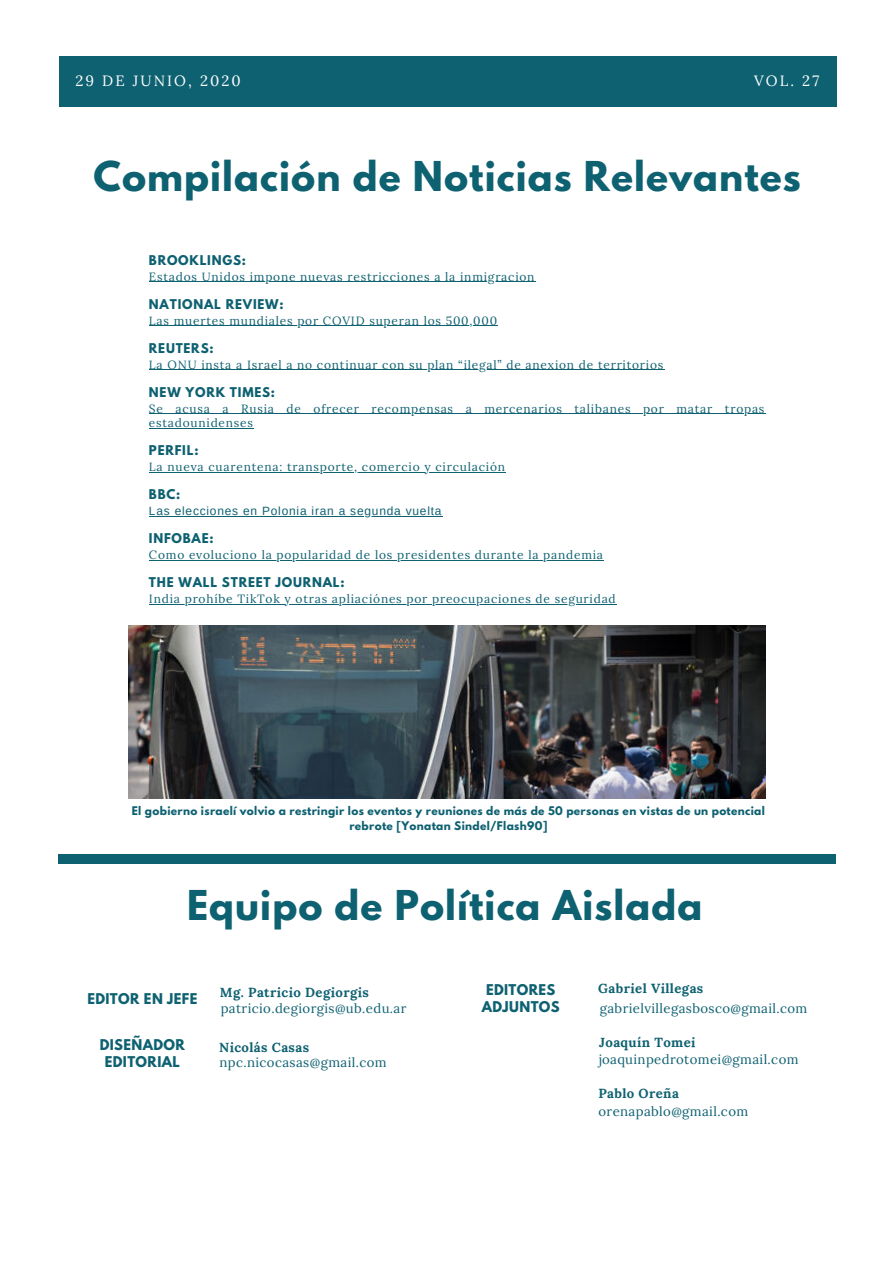
<style>
.page{position:relative;width:894px;height:1264px;background:#fff}
.page>*{position:absolute;margin:0;border:0;box-sizing:border-box;transform-origin:0 0}
.t1{font:700 36.45px "League Spartan";letter-spacing:.03em;color:#0e6171}
.t2{font:14.85px "Lora";letter-spacing:.14em;color:#fff}
.t3{font:13.2px "Lora";letter-spacing:.03em;color:#0e6171}
.t4{font:700 13.2px "Lora";letter-spacing:.03em;color:#0e6171}
.t5{font:700 13.2px/17.2px "League Spartan";letter-spacing:.03em;color:#0e6171;text-align:center}
.t6{font:12px/14.7px "Lora";letter-spacing:.065em;color:#0e6171}
.t7{font:700 12px "League Spartan";letter-spacing:.065em;color:#0e6171}
.t8{font:12px "Arimo";letter-spacing:.065em;color:#0e6171}
.t9{font:700 10.5px/14.5px "League Spartan";letter-spacing:.03em;color:#0e6171;text-align:center}
</style>
<div class="page">
<hr style="left:149px;top:281px;width:386px;height:1px;background:#0e6171">
<hr style="left:149px;top:325px;width:348px;height:1px;background:#0e6171">
<hr style="left:149px;top:369px;width:515px;height:1px;background:#0e6171">
<hr style="left:149px;top:413px;width:616px;height:1px;background:#0e6171">
<hr style="left:149px;top:428px;width:105px;height:1px;background:#0e6171">
<hr style="left:149px;top:472px;width:356px;height:1px;background:#0e6171">
<hr style="left:149px;top:516px;width:293px;height:1px;background:#0e6171">
<hr style="left:149px;top:560px;width:454px;height:1px;background:#0e6171">
<hr style="left:149px;top:604px;width:467px;height:1px;background:#0e6171">
<div style="left:59px;top:853px;width:776px;height:10px;background:#0e6171"></div>
<img style="left:129px;top:625px;width:636px;height:173px">
<div style="left:60px;top:56px;width:776px;height:50px;background:#0e6171"></div>
<p class="t2" style="left:75px;top:71px;width:167px">29 DE JUNIO, 2020</p>
<p class="t2" style="left:753px;top:71px;width:67px">VOL. 27</p>
<h1 class="t1" style="left:93px;top:158px;width:708px">Compilación de Noticias Relevantes</h1>
<p class="t7" style="left:149px;top:254px;width:99px">BROOKLINGS:</p>
<p class="t6" style="left:149px;top:269px;width:387px">Estados Unidos impone nuevas restricciones a la inmigracion</p>
<p class="t7" style="left:149px;top:298px;width:136px">NATIONAL REVIEW:</p>
<p class="t6" style="left:149px;top:313px;width:349px">Las muertes mundiales por COVID superan los 500,000</p>
<p class="t7" style="left:149px;top:342px;width:66px">REUTERS:</p>
<p class="t6" style="left:149px;top:357px;width:515px">La ONU insta a Israel a no continuar con su plan “ilegal” de anexion de territorios</p>
<p class="t7" style="left:149px;top:386px;width:128px">NEW YORK TIMES:</p>
<p class="t6" style="left:149px;top:401px;width:617px">Se acusa a Rusia de ofrecer recompensas a mercenarios talibanes por matar tropas estadounidenses</p>
<p class="t7" style="left:149px;top:444px;width:51px">PERFIL:</p>
<p class="t6" style="left:149px;top:459px;width:357px">La nueva cuarentena: transporte, comercio y circulación</p>
<p class="t7" style="left:149px;top:488px;width:33px">BBC:</p>
<p class="t8" style="left:149px;top:504px;width:294px">Las elecciones en Polonia iran a segunda vuelta</p>
<p class="t7" style="left:149px;top:532px;width:66px">INFOBAE:</p>
<p class="t6" style="left:149px;top:547px;width:455px">Como evoluciono la popularidad de los presidentes durante la pandemia</p>
<p class="t7" style="left:149px;top:576px;width:197px">THE WALL STREET JOURNAL:</p>
<p class="t6" style="left:149px;top:591px;width:468px">India prohíbe TikTok y otras apliaciónes por preocupaciones de seguridad</p>
<p class="t9" style="left:132px;top:805px;width:634px">El gobierno israelí volvio a restringir los eventos y reuniones de más de 50 personas en vistas de un potencial rebrote [Yonatan Sindel/Flash90]</p>
<h1 class="t1" style="left:187px;top:887px;width:516px">Equipo de Política Aislada</h1>
<p class="t5" style="left:87px;top:991px;width:111px">EDITOR EN JEFE</p>
<p class="t4" style="left:220px;top:983px;width:150px">Mg. Patricio Degiorgis</p>
<p class="t3" style="left:221px;top:999px;width:187px">patricio.degiorgis@ub.edu.ar</p>
<p class="t5" style="left:481px;top:982px;width:79px">EDITORES<br>ADJUNTOS</p>
<p class="t4" style="left:598px;top:980px;width:107px">Gabriel Villegas</p>
<p class="t3" style="left:599px;top:999px;width:209px">gabrielvillegasbosco@gmail.com</p>
<p class="t5" style="left:100px;top:1037px;width:87px">DISEÑADOR<br>EDITORIAL</p>
<p class="t4" style="left:219px;top:1038px;width:91px">Nicolás Casas</p>
<p class="t3" style="left:219px;top:1053px;width:169px">npc.nicocasas@gmail.com</p>
<p class="t4" style="left:599px;top:1033px;width:98px">Joaquín Tomei</p>
<p class="t3" style="left:598px;top:1050px;width:201px">joaquinpedrotomei@gmail.com</p>
<p class="t4" style="left:598px;top:1085px;width:82px">Pablo Oreña</p>
<p class="t3" style="left:598px;top:1102px;width:151px">orenapablo@gmail.com</p>
</div>
